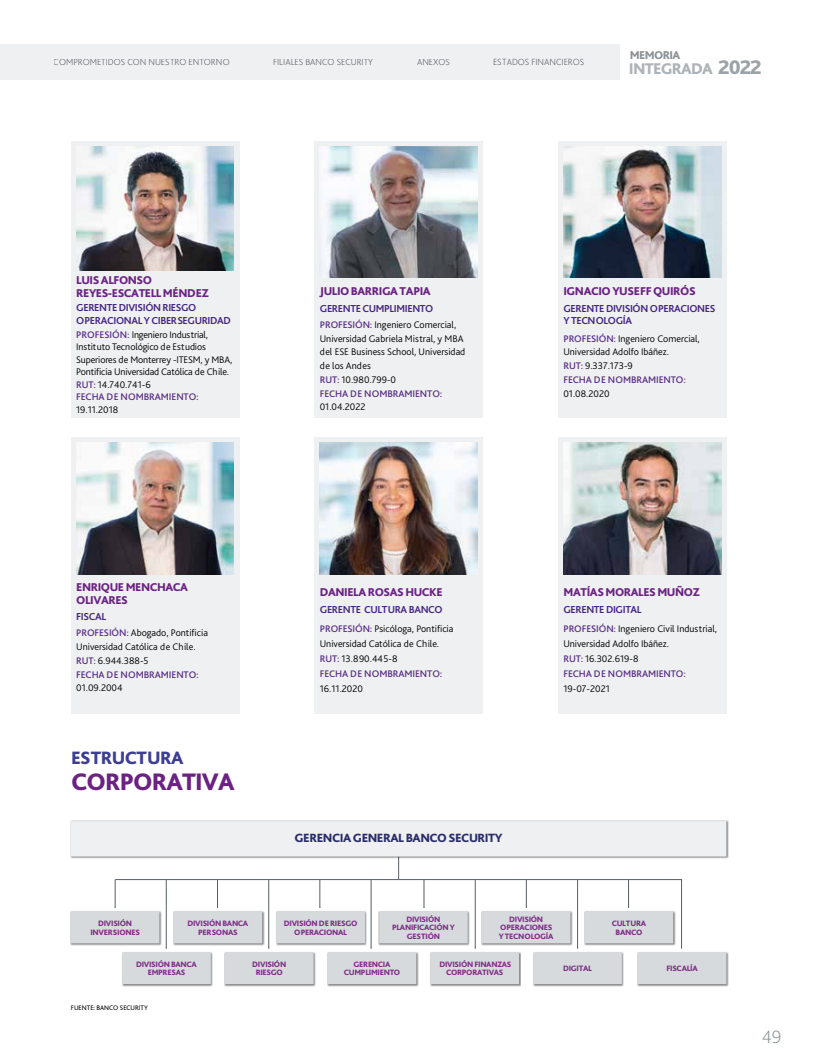
<style>
.page{position:relative;width:815px;height:1063px;background:#fff}
.page>*{position:absolute;margin:0;border:0;box-sizing:border-box;transform-origin:0 0}
.t1{font:800 25px "Bliss Pro";letter-spacing:-.035em;color:#6a2383}
.t2{font:800 18.75px "Bliss Pro";letter-spacing:-.035em;color:#3c3e92}
.t3{font:200 18.75px "Bliss Pro";color:#8b9296}
.t4{font:800 16.25px "Bliss Pro";letter-spacing:-.05em;color:#adb3b7}
.t5{font:800 12.5px "Bliss Pro";letter-spacing:-.035em;color:#2b2d6b}
.t6{font:800 11.88px/12.5px "Bliss Pro";letter-spacing:-.035em;color:#6a2383}
.t7{font:800 11.88px "Bliss Pro";letter-spacing:-.05em;color:#8b9296}
.t8{font:700 10.62px/12.5px "Bliss Pro";letter-spacing:-.035em;color:#442683}
.t9{font:300 10px/13.8px "Bliss Pro";color:#000}
.t10{font:200 9.38px "Bliss Pro";color:#575e62}
.t11{font:800 8.12px/8.8px "Bliss Pro";letter-spacing:-.035em;color:#7f2e88;text-align:center}
.t12{font:6.88px "Bliss";color:#000}
.s1{font-size:20.62px;color:#9ca3a7}
.s2{font-weight:500;color:#572c86}
</style>
<div class="page">
<div style="left:0;top:44px;width:620px;height:36px;background:#eff0f1"></div>
<div style="left:224px;top:951px;width:92px;height:35px;background:#929292"></div>
<div style="left:637px;top:951px;width:92px;height:35px;background:#000;opacity:.5"></div>
<div style="left:430px;top:951px;width:91px;height:35px;background:#929292"></div>
<div style="left:121px;top:951px;width:92px;height:35px;background:#929292"></div>
<div style="left:327px;top:951px;width:92px;height:35px;background:#929292"></div>
<div style="left:532px;top:951px;width:92px;height:35px;background:#929292"></div>
<div style="left:70px;top:820px;width:658px;height:39px;background:#b0b0b0"></div>
<svg style="left:71px;top:821px;width:655px;height:163px"></svg>
<hr style="left:115px;top:879px;width:567px;height:1px;background:#575e62">
<div style="left:558px;top:141px;width:168px;height:277px;background:#eff0f1"></div>
<img style="left:563px;top:147px;width:158px;height:131px">
<div style="left:71px;top:141px;width:168px;height:277px;background:#eff0f1"></div>
<img style="left:76px;top:147px;width:158px;height:124px">
<div style="left:314px;top:141px;width:169px;height:277px;background:#eff0f1"></div>
<img style="left:320px;top:147px;width:157px;height:131px">
<div style="left:71px;top:438px;width:168px;height:276px;background:#eff0f1"></div>
<img style="left:76px;top:443px;width:158px;height:131px">
<div style="left:314px;top:438px;width:169px;height:276px;background:#eff0f1"></div>
<img style="left:320px;top:443px;width:157px;height:131px">
<div style="left:558px;top:438px;width:168px;height:276px;background:#eff0f1"></div>
<img style="left:563px;top:443px;width:158px;height:131px">
<p class="t10" style="left:54px;top:56px;width:177px">COMPROMETIDOS CON NUESTRO ENTORNO</p>
<p class="t10" style="left:273px;top:56px;width:101px">FILIALES BANCO SECURITY</p>
<p class="t10" style="left:417px;top:56px;width:34px">ANEXOS</p>
<p class="t10" style="left:493px;top:56px;width:93px">ESTADOS FINANCIEROS</p>
<p class="t7" style="left:630px;top:47px;width:52px">MEMORIA</p>
<h3 class="t4" style="left:629px;top:58px;width:134px">INTEGRADA <span class="s1">2022</span></h3>
<p class="t6" style="left:76px;top:274px;width:134px">LUIS ALFONSO<br>REYES-ESCATELL MÉNDEZ</p>
<p class="t8" style="left:76px;top:301px;width:156px">GERENTE DIVISIÓN RIESGO<br>OPERACIONAL Y CIBERSEGURIDAD</p>
<p class="t9" style="left:76px;top:328px;width:158px;line-height:12.5px"><span class="s2">PROFESIÓN:</span> Ingeniero Industrial,<br>Instituto Tecnológico de Estudios<br>Superiores de Monterrey -ITESM, y MBA,<br>Pontificia Universidad Católica de Chile.<br><span class="s2">RUT:</span> 14.740.741-6<br><span class="s2">FECHA DE NOMBRAMIENTO:</span></p>
<p class="t9" style="left:76px;top:402px;width:44px">19.11.2018</p>
<p class="t6" style="left:320px;top:285px;width:112px">JULIO BARRIGA TAPIA</p>
<p class="t8" style="left:320px;top:302px;width:115px">GERENTE CUMPLIMIENTO</p>
<p class="t9" style="left:320px;top:317px;width:147px"><span class="s2">PROFESIÓN:</span> Ingeniero Comercial,<br>Universidad Gabriela Mistral, y MBA del ESE Business School, Universidad de los Andes<br><span class="s2">RUT:</span> 10.980.799-0<br><span class="s2">FECHA DE NOMBRAMIENTO:</span></p>
<p class="t9" style="left:320px;top:400px;width:47px">01.04.2022</p>
<p class="t6" style="left:563px;top:285px;width:134px">IGNACIO YUSEFF QUIRÓS</p>
<p class="t8" style="left:563px;top:302px;width:153px">GERENTE DIVISIÓN OPERACIONES<br>Y TECNOLOGÍA</p>
<p class="t9" style="left:563px;top:331px;width:138px"><span class="s2">PROFESIÓN:</span> Ingeniero Comercial,<br>Universidad Adolfo Ibáñez.<br><span class="s2">RUT:</span> 9.337.173-9<br><span class="s2">FECHA DE NOMBRAMIENTO:</span></p>
<p class="t9" style="left:563px;top:386px;width:48px">01.08.2020</p>
<p class="t6" style="left:76px;top:581px;width:113px">ENRIQUE MENCHACA<br>OLIVARES</p>
<p class="t8" style="left:76px;top:610px;width:32px">FISCAL</p>
<p class="t9" style="left:76px;top:626px;width:133px"><span class="s2">PROFESIÓN:</span> Abogado, Pontificia<br>Universidad Católica de Chile.<br><span class="s2">RUT:</span> 6.944.388-5<br><span class="s2">FECHA DE NOMBRAMIENTO:</span></p>
<p class="t9" style="left:76px;top:681px;width:48px">01.09.2004</p>
<h2 class="t2" style="left:71px;top:747px;width:114px">ESTRUCTURA</h2>
<h1 class="t1" style="left:71px;top:766px;width:165px">CORPORATIVA</h1>
<p class="t6" style="left:320px;top:586px;width:124px">DANIELA ROSAS HUCKE</p>
<p class="t8" style="left:320px;top:603px;width:124px">GERENTE CULTURA BANCO</p>
<p class="t9" style="left:320px;top:621px;width:135px;line-height:15px"><span class="s2">PROFESIÓN:</span> Psicóloga, Pontificia<br>Universidad Católica de Chile.<br><span class="s2">RUT:</span> 13.890.445-8<br><span class="s2">FECHA DE NOMBRAMIENTO:</span></p>
<p class="t9" style="left:320px;top:681px;width:45px">16.11.2020</p>
<p class="t5" style="left:295px;top:830px;width:210px">GERENCIA GENERAL BANCO SECURITY</p>
<p class="t6" style="left:563px;top:586px;width:138px">MATÍAS MORALES MUÑOZ</p>
<p class="t8" style="left:563px;top:603px;width:80px">GERENTE DIGITAL</p>
<p class="t9" style="left:563px;top:621px;width:155px;line-height:15px"><span class="s2">PROFESIÓN:</span> Ingeniero Civil Industrial,<br>Universidad Adolfo Ibáñez.<br><span class="s2">RUT:</span> 16.302.619-8<br><span class="s2">FECHA DE NOMBRAMIENTO:</span></p>
<p class="t9" style="left:563px;top:681px;width:48px">19-07-2021</p>
<p class="t11" style="left:284px;top:919px;width:75px">DIVISIÓN DE RIESGO<br>OPERACIONAL</p>
<p class="t11" style="left:499px;top:914px;width:56px">DIVISIÓN<br>OPERACIONES<br>Y TECNOLOGÍA</p>
<p class="t11" style="left:392px;top:914px;width:64px">DIVISIÓN<br>PLANIFICACIÓN Y<br>GESTIÓN</p>
<p class="t11" style="left:344px;top:959px;width:58px">GERENCIA<br>CUMPLIMIENTO</p>
<p class="t11" style="left:563px;top:964px;width:30px">DIGITAL</p>
<p class="t11" style="left:90px;top:919px;width:51px">DIVISIÓN<br>INVERSIONES</p>
<p class="t11" style="left:187px;top:919px;width:62px">DIVISIÓN BANCA<br>PERSONAS</p>
<p class="t11" style="left:612px;top:919px;width:36px">CULTURA<br>BANCO</p>
<p class="t11" style="left:136px;top:959px;width:62px">DIVISIÓN BANCA<br>EMPRESAS</p>
<p class="t11" style="left:252px;top:959px;width:35px">DIVISIÓN<br>RIESGO</p>
<p class="t11" style="left:666px;top:964px;width:33px">FISCALÍA</p>
<p class="t11" style="left:439px;top:959px;width:74px">DIVISIÓN FINANZAS<br>CORPORATIVAS</p>
<p class="t12" style="left:71px;top:1004px;width:79px">FUENTE: BANCO SECURITY</p>
<h2 class="t3" style="left:762px;top:1025px;width:21px">49</h2>
</div>
